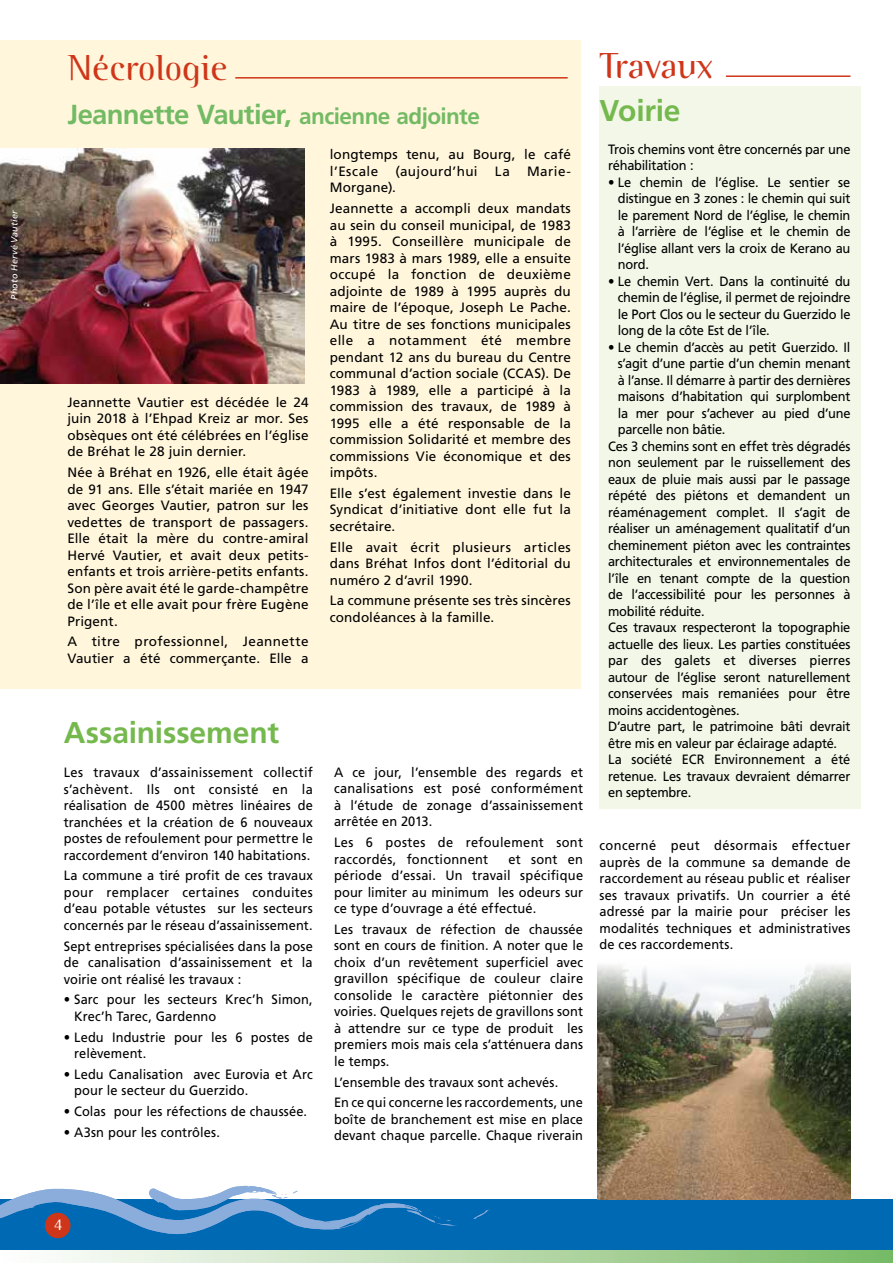
<style>
.page{position:relative;width:893px;height:1263px;background:#fff}
.page>*{position:absolute;margin:0;border:0;box-sizing:border-box;transform-origin:0 0}
.t1{font:300 36px "Binary ITC";color:#cf3619}
.t2{font:700 30px "Frutiger";letter-spacing:-.005em;color:#75b94e}
.t3{font:700 27.6px "Frutiger";letter-spacing:-.025em;color:#73ba64}
.t4{font:300 15px "Binary ITC";color:#fff}
.t5{font:13.5px/16.5px "Frutiger";color:#000;text-align:justify;scale:.95 1}
.t6{font:13.5px/16.5px "Frutiger";color:#000;text-align:justify}
.t7{font:13.5px/16.5px "Frutiger";letter-spacing:-.02em;color:#000;scale:.95 1}
.t8{font:13.5px/16.5px "Frutiger";letter-spacing:.02em;color:#000}
.t9{font:13.5px/16.5px "Frutiger";letter-spacing:.025em;color:#000;scale:.95 1}
.t10{font:13.5px "Frutiger";letter-spacing:.03em;color:#000}
.t11{font:italic 9px "Frutiger";letter-spacing:.025em;color:#fff}
.s1{font-size:22.5px}
</style>
<div class="page">
<div style="left:0;top:1199px;width:893px;height:64px;background:#0069b4"></div>
<svg style="left:0;top:1250px;width:893px;height:13px;background:#beddb3"></svg>
<div style="left:45px;top:1213px;width:26px;height:25px;background:#cf3619;border-radius:50%"></div>
<img style="left:597px;top:965px;width:253px;height:234px">
<div style="left:600px;top:87px;width:261px;height:722px;background:#f3f7e8"></div>
<div style="left:0;top:40px;width:580px;height:649px;background:#fff6dc"></div>
<svg style="left:473px;top:1209px;width:17px;height:10px"></svg>
<svg style="left:0;top:1186px;width:457px;height:48px"></svg>
<hr style="left:235px;top:77px;width:333px;height:2px;background:#cf3619">
<img style="left:0;top:149px;width:304px;height:234px">
<hr style="left:726px;top:75px;width:124px;height:2px;background:#cf3619">
<p class="t11" style="left:9px;top:300px;width:91px;rotate:-90deg">Photo Hervé Vautier</p>
<h1 class="t1" style="left:67px;top:46px;width:162px">Nécrologie</h1>
<h3 class="t3" style="left:67px;top:98px;width:414px">Jeannette Vautier, <span class="s1">ancienne adjointe</span></h3>
<p class="t6" style="left:67px;top:394px;width:243px">Jeannette Vautier est décédée le 24 juin 2018 à l’Ehpad Kreiz ar mor. Ses obsèques ont été célébrées en l’église de Bréhat le 28 juin dernier.</p>
<p class="t6" style="left:67px;top:464px;width:243px">Née à Bréhat en 1926, elle était âgée de 91 ans. Elle s’était mariée en 1947 avec Georges Vautier, patron sur les vedettes de transport de passagers.<br>Elle était la mère du contre-amiral Hervé Vautier, et avait deux petits&shy;enfants et trois arrière-petits enfants.<br>Son père avait été le garde-champêtre de l’île et elle avait pour frère Eugène Prigent.</p>
<p class="t8" style="left:67px;top:633px;width:243px">A titre professionnel, Jeannette<br>Vautier a été commerçante. Elle a</p>
<p class="t6" style="left:330px;top:146px;width:243px">longtemps tenu, au Bourg, le café l’Escale</p>
<p class="t10" style="left:395px;top:163px;width:84px">(aujourd’hui</p>
<p class="t6" style="left:495px;top:163px;width:16px">La</p>
<p class="t6" style="left:527px;top:163px;width:45px">Marie-</p>
<p class="t6" style="left:330px;top:177px;width:243px;line-height:20.7px">Morgane).<br>Jeannette a accompli deux mandats</p>
<p class="t6" style="left:330px;top:216px;width:243px">au sein du conseil municipal, de 1983 à 1995. Conseillère municipale de mars 1983 à mars 1989, elle a ensuite occupé la fonction de deuxième adjointe de 1989 à 1995 auprès du maire de l’époque, Joseph Le Pache.<br>Au titre de ses fonctions municipales elle a notamment été membre pendant 12 ans du bureau du Centre communal d’action sociale (CCAS). De 1983 à 1989, elle a participé à la commission des travaux, de 1989 à 1995 elle a été responsable de la commission Solidarité et membre des commissions Vie économique et des impôts.</p>
<p class="t6" style="left:330px;top:485px;width:243px">Elle s’est également investie dans le Syndicat d’initiative dont elle fut la secrétaire.</p>
<p class="t6" style="left:330px;top:538px;width:243px">Elle avait écrit plusieurs articles dans Bréhat Infos dont l’éditorial du numéro 2 d’avril 1990.</p>
<p class="t6" style="left:330px;top:592px;width:243px">La commune présente ses très sincères condoléances à la famille.</p>
<h2 class="t2" style="left:64px;top:715px;width:217px">Assainissement</h2>
<p class="t5" style="left:64px;top:764px;width:264px">Les travaux d’assainissement collectif s’achèvent. Ils ont consisté en la réalisation de 4500 mètres linéaires de tranchées et la création de 6 nouveaux postes de refoulement pour permettre le raccordement d’environ 140 habitations.</p>
<p class="t5" style="left:64px;top:867px;width:264px">La commune a tiré profit de ces travaux pour remplacer certaines conduites d’eau potable vétustes sur les secteurs concernés par le réseau d’assainissement.</p>
<p class="t5" style="left:64px;top:937px;width:264px">Sept entreprises spécialisées dans la pose de canalisation d’assainissement et la voirie ont réalisé les travaux :</p>
<p class="t5" style="left:74px;top:991px;width:253px;text-indent:-10px">• Sarc pour les secteurs Krec’h Simon,<br>Krec’h Tarec, Gardenno</p>
<p class="t5" style="left:74px;top:1028px;width:253px;text-indent:-10px">• Ledu Industrie pour les 6 postes de relèvement.</p>
<p class="t5" style="left:74px;top:1066px;width:253px;text-indent:-10px">• Ledu Canalisation avec Eurovia et Arc pour le secteur du Guerzido.</p>
<p class="t5" style="left:64px;top:1103px;width:258px">• Colas pour les réfections de chaussée.</p>
<p class="t5" style="left:64px;top:1124px;width:166px">• A3sn pour les contrôles.</p>
<p class="t5" style="left:334px;top:764px;width:264px">A ce jour, l’ensemble des regards et canalisations est posé conformément à l’étude de zonage d’assainissement arrêtée en 2013.</p>
<p class="t9" style="left:334px;top:834px;width:264px">Les 6 postes de refoulement sont raccordés, fonctionnent</p>
<p class="t5" style="left:334px;top:851px;width:264px;text-indent:174px">et sont en période d’essai. Un travail spécifique pour limiter au minimum les odeurs sur ce type d’ouvrage a été effectué.</p>
<p class="t5" style="left:334px;top:921px;width:264px">Les travaux de réfection de chaussée sont en cours de finition. A noter que le choix d’un revêtement superficiel avec gravillon spécifique de couleur claire consolide le caractère piétonnier des voiries. Quelques rejets de gravillons sont à attendre sur ce type de produit les premiers mois mais cela s’atténuera dans le temps.</p>
<p class="t5" style="left:334px;top:1071px;width:264px;line-height:20.7px">L’ensemble des travaux sont achevés.<br>En ce qui concerne les raccordements, une</p>
<p class="t5" style="left:334px;top:1111px;width:264px">boîte de branchement est mise en place devant chaque parcelle. Chaque riverain</p>
<h1 class="t1" style="left:600px;top:45px;width:115px">Travaux</h1>
<h2 class="t2" style="left:600px;top:93px;width:83px">Voirie</h2>
<p class="t7" style="left:608px;top:141px;width:257px">Trois chemins vont être concernés par une réhabilitation :</p>
<p class="t5" style="left:618px;top:174px;width:246px;text-indent:-10px">• Le chemin de l’église. Le sentier se distingue en 3 zones : le chemin qui suit le parement Nord de l’église, le chemin à l’arrière de l’église et le chemin de l’église allant vers la croix de Kerano au nord.</p>
<p class="t5" style="left:618px;top:273px;width:246px;text-indent:-10px">• Le chemin Vert. Dans la continuité du chemin de l’église, il permet de rejoindre le Port Clos ou le secteur du Guerzido le long de la côte Est de l’île.</p>
<p class="t5" style="left:608px;top:339px;width:257px">• Le chemin d’accès au petit Guerzido. Il</p>
<p class="t7" style="left:618px;top:355px;width:246px">s’agit d’une partie d’un chemin menant</p>
<p class="t7" style="left:618px;top:372px;width:246px">à l’anse. Il démarre à partir des dernières</p>
<p class="t7" style="left:618px;top:388px;width:246px">maisons d’habitation qui surplombent</p>
<p class="t5" style="left:618px;top:405px;width:246px">la mer pour s’achever au pied d’une</p>
<p class="t7" style="left:618px;top:421px;width:115px">parcelle non bâtie.</p>
<p class="t5" style="left:608px;top:438px;width:257px">Ces 3 chemins sont en effet très dégradés</p>
<p class="t5" style="left:608px;top:454px;width:257px">non seulement par le ruissellement des</p>
<p class="t5" style="left:608px;top:471px;width:257px">eaux de pluie mais aussi par le passage</p>
<p class="t5" style="left:608px;top:487px;width:257px">répété des piétons et demandent un</p>
<p class="t5" style="left:608px;top:504px;width:257px">réaménagement complet. Il s’agit de</p>
<p class="t7" style="left:608px;top:520px;width:257px">réaliser un aménagement qualitatif d’un</p>
<p class="t7" style="left:608px;top:537px;width:257px">cheminement piéton avec les contraintes</p>
<p class="t7" style="left:608px;top:553px;width:257px">architecturales et environnementales de</p>
<p class="t5" style="left:608px;top:570px;width:257px">l’île en tenant compte de la question</p>
<p class="t5" style="left:608px;top:586px;width:257px">de l’accessibilité pour les personnes à</p>
<p class="t7" style="left:608px;top:603px;width:103px">mobilité réduite.</p>
<p class="t7" style="left:608px;top:619px;width:257px">Ces travaux respecteront la topographie</p>
<p class="t5" style="left:608px;top:636px;width:257px">actuelle des lieux. Les parties constituées</p>
<p class="t5" style="left:608px;top:652px;width:257px">par des galets et diverses pierres</p>
<p class="t7" style="left:608px;top:669px;width:257px">autour de l’église seront naturellement</p>
<p class="t5" style="left:608px;top:685px;width:257px">conservées mais remaniées pour être</p>
<p class="t5" style="left:608px;top:702px;width:140px">moins accidentogènes.</p>
<p class="t7" style="left:608px;top:718px;width:257px">D’autre part, le patrimoine bâti devrait</p>
<p class="t7" style="left:608px;top:735px;width:243px">être mis en valeur par éclairage adapté.</p>
<p class="t5" style="left:608px;top:751px;width:257px">La société ECR Environnement a été</p>
<p class="t7" style="left:608px;top:768px;width:257px">retenue. Les travaux devraient démarrer</p>
<p class="t5" style="left:608px;top:784px;width:89px">en septembre.</p>
<p class="t5" style="left:600px;top:837px;width:266px">concerné peut désormais effectuer auprès de la commune sa demande de raccordement au réseau public et réaliser ses travaux privatifs. Un courrier a été adressé par la mairie pour préciser les modalités techniques et administratives de ces raccordements.</p>
<p class="t4" style="left:55px;top:1216px;width:9px">4</p>
</div>
